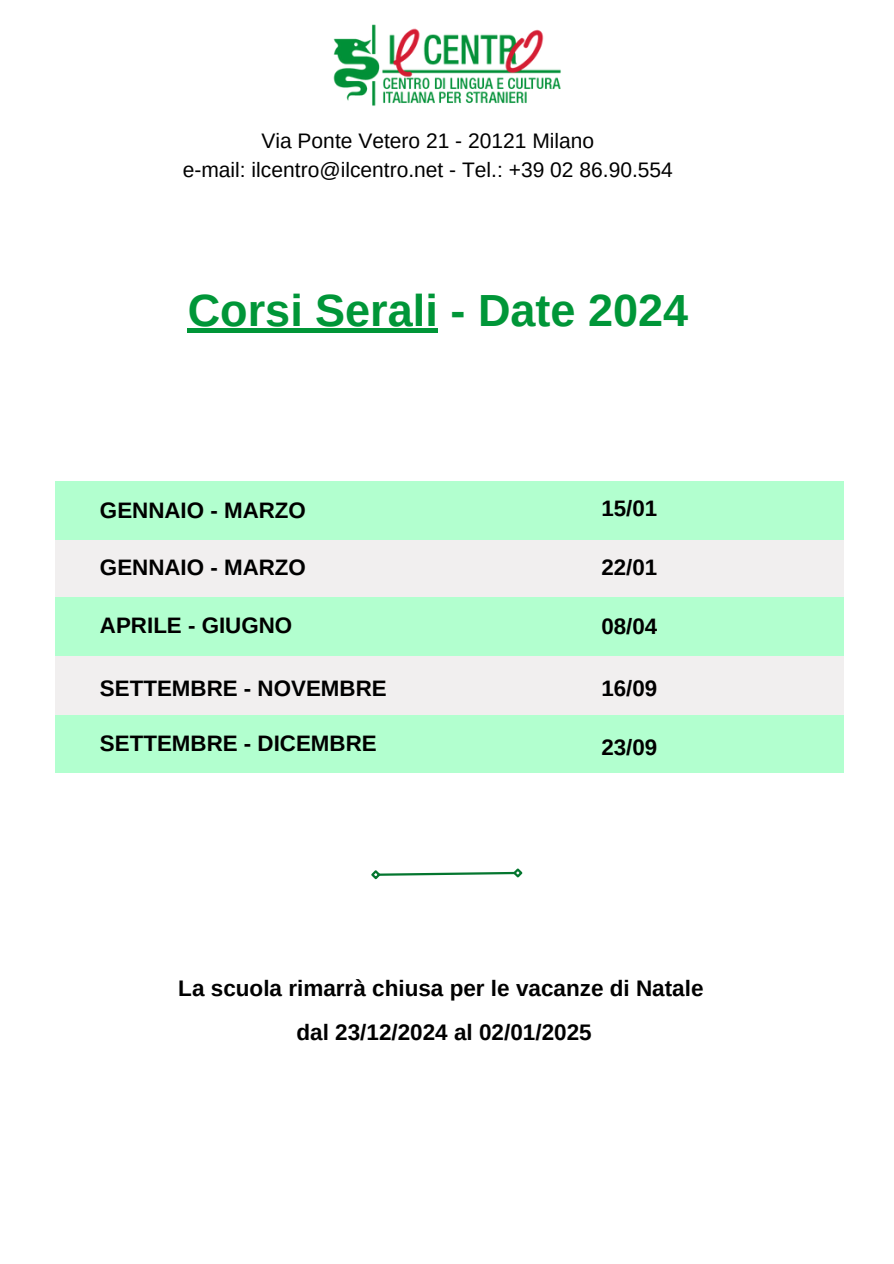
<style>
.page{position:relative;width:894px;height:1264px;background:#fff}
.page>*{position:absolute;margin:0;border:0;box-sizing:border-box;transform-origin:0 0}
.t1{font:700 45px "Arimo";color:#009638}
.t2{font:700 22.5px/43.8px "Arimo";color:#000;text-align:center}
.t3{font:700 22.35px "Arimo";color:#000}
.t4{font:21px "Arimo";color:#000}
</style>
<div class="page">
<img style="left:333px;top:24px;width:228px;height:82px">
<div style="left:56px;top:481px;width:787px;height:59px;background:#b2ffcf"></div>
<div style="left:188px;top:328px;width:250px;height:5px;background:#009638"></div>
<div style="left:56px;top:540px;width:787px;height:58px;background:#f1efef"></div>
<div style="left:56px;top:597px;width:787px;height:59px;background:#b2ffcf"></div>
<div style="left:56px;top:713px;width:787px;height:59px;background:#b2ffcf"></div>
<div style="left:56px;top:656px;width:787px;height:59px;background:#f1efef"></div>
<svg style="left:371px;top:868px;width:152px;height:12px"></svg>
<p class="t4" style="left:261px;top:129px;width:334px">Via Ponte Vetero 21 - 20121 Milano</p>
<p class="t4" style="left:183px;top:158px;width:491px">e-mail: ilcentro@ilcentro.net - Tel.: +39 02 86.90.554</p>
<h1 class="t1" style="left:188px;top:285px;width:502px">Corsi Serali - Date 2024</h1>
<h2 class="t3" style="left:100px;top:498px;width:207px">GENNAIO - MARZO</h2>
<h3 class="t3" style="left:601px;top:496px;width:57px">15/01</h3>
<h3 class="t3" style="left:100px;top:554px;width:207px">GENNAIO - MARZO</h3>
<h3 class="t3" style="left:601px;top:554px;width:57px">22/01</h3>
<h2 class="t3" style="left:100px;top:612px;width:194px">APRILE - GIUGNO</h2>
<h2 class="t3" style="left:601px;top:613px;width:57px">08/04</h2>
<h3 class="t3" style="left:100px;top:675px;width:288px">SETTEMBRE - NOVEMBRE</h3>
<h2 class="t3" style="left:100px;top:731px;width:278px">SETTEMBRE - DICEMBRE</h2>
<h3 class="t3" style="left:601px;top:675px;width:57px">16/09</h3>
<h3 class="t3" style="left:601px;top:734px;width:57px">23/09</h3>
<h2 class="t2" style="left:178px;top:966px;width:526px">La scuola rimarrà chiusa per le vacanze di Natale dal 23/12/2024 al 02/01/2025</h2>
</div>
